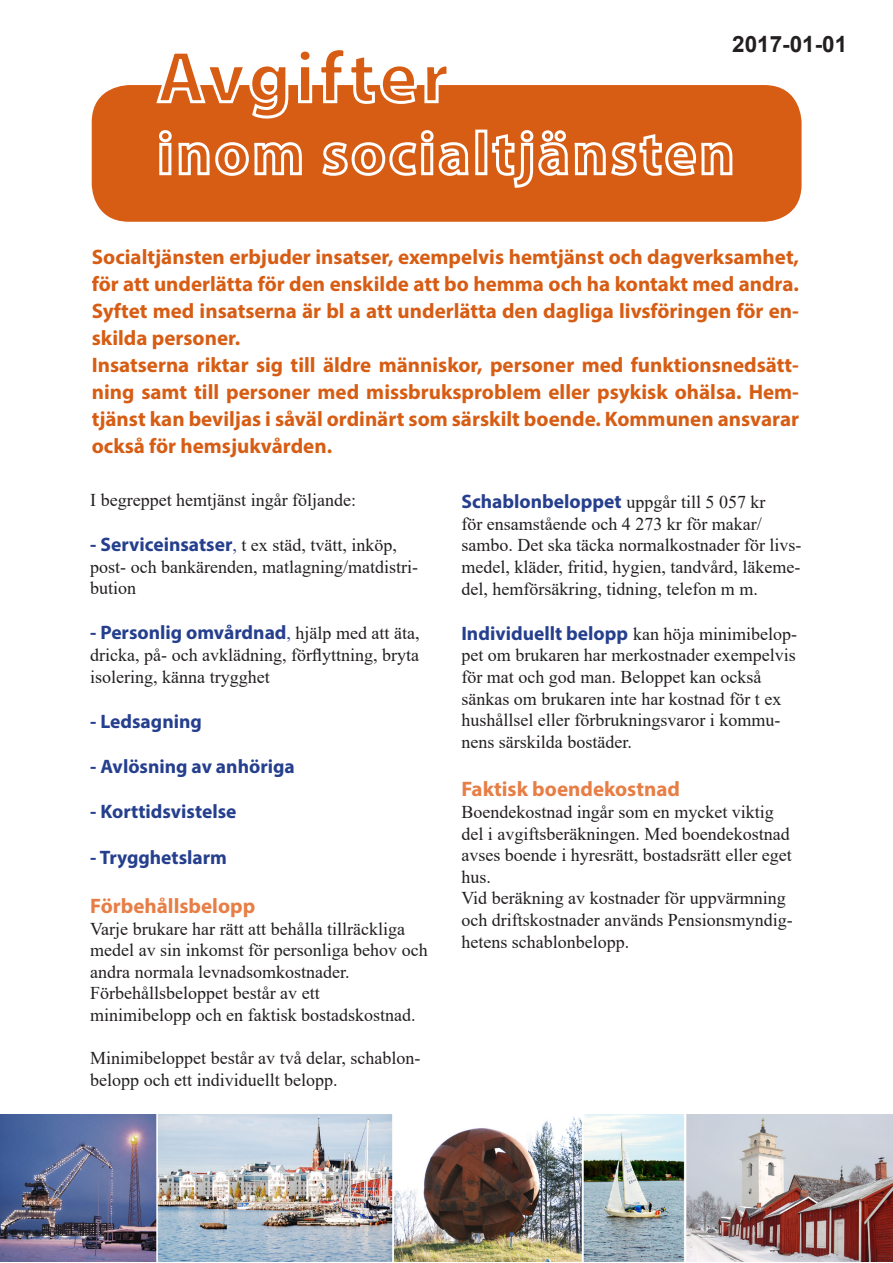
<style>
.page{position:relative;width:893px;height:1263px;background:#fff}
.page>*{position:absolute;margin:0;border:0;box-sizing:border-box;transform-origin:0 0}
.t1{font:700 73.5px "Myriad Pro";letter-spacing:.05em;color:#d75d14}
.t2{font:700 22.5px "Arial";color:#231f20}
.t3{font:700 21px/27px "Myriad Pro";color:#d75d14;text-align:justify}
.t4{font:700 21px "Myriad Pro";color:#e77e46}
.t5{font:700 19.5px "Myriad Pro";color:#253f8e}
.t6{font:18px/21.6px "Times New Roman";color:#231f20}
.s1{font-family:"Myriad Pro";font-weight:700;font-size:19.5px;color:#253f8e}
.s2{color:#253f8e}
.s3{font-family:"Times New Roman";font-weight:400;font-size:18px}
.s4{font-family:"Times New Roman";font-weight:400;font-size:18px;color:#231f20}
</style>
<div class="page">
<div style="left:92px;top:85px;width:709px;height:137px;background:#d75d14;border-radius:37px"></div>
<svg style="left:154px;top:85px;width:136px;height:34px"></svg>
<svg style="left:296px;top:85px;width:155px;height:19px"></svg>
<svg style="left:159px;top:130px;width:143px;height:46px"></svg>
<svg style="left:322px;top:130px;width:147px;height:46px"></svg>
<div style="left:475px;top:130px;width:12px;height:45px;border:3px solid #fff"></div>
<svg style="left:492px;top:130px;width:241px;height:58px"></svg>
<img style="left:0;top:1114px;width:893px;height:147px">
<p class="t1" style="left:157px;top:29px;width:294px">Avgifter</p>
<p class="t2" style="left:732px;top:29px;width:117px">2017-01-01</p>
<p class="t3" style="left:92px;top:243px;width:709px">Socialtjänsten erbjuder insatser, exempelvis hemtjänst och dagverksamhet, för att underlätta för den enskilde att bo hemma och ha kontakt med andra.<br>Syftet med insatserna är bl a att underlätta den dagliga livsföringen för en&shy;skilda personer.</p>
<p class="t3" style="left:92px;top:351px;width:709px">Insatserna riktar sig till äldre människor, personer med funktionsnedsätt&shy;ning samt till personer med missbruksproblem eller psykisk ohälsa. Hem&shy;tjänst kan beviljas i såväl ordinärt som särskilt boende. Kommunen ansvarar också för hemsjukvården.</p>
<p class="t6" style="left:90px;top:489px;width:267px">I begreppet hemtjänst ingår följande:</p>
<p class="t6" style="left:90px;top:534px;width:329px"><span class="s1">- Serviceinsatser</span><span class="s2">,</span> t ex städ, tvätt, inköp, post- och bankärenden, matlagning/matdistri&shy;bution</p>
<p class="t5" style="left:90px;top:620px;width:331px">- Personlig omvårdnad<span class="s3">,</span> <span class="s4">hjälp med att äta,</span></p>
<p class="t6" style="left:90px;top:643px;width:330px">dricka, på- och avklädning, förflyttning, bryta isolering, känna trygghet</p>
<p class="t5" style="left:90px;top:708px;width:113px">- Ledsagning</p>
<p class="t5" style="left:90px;top:753px;width:206px">- Avlösning av anhöriga</p>
<p class="t5" style="left:90px;top:798px;width:148px">- Korttidsvistelse</p>
<p class="t5" style="left:90px;top:845px;width:138px">- Trygghetslarm</p>
<p class="t4" style="left:90px;top:892px;width:167px">Förbehållsbelopp</p>
<p class="t6" style="left:90px;top:917px;width:339px">Varje brukare har rätt att behålla tillräckliga medel av sin inkomst för personliga behov och andra normala levnadsomkostnader.</p>
<p class="t6" style="left:90px;top:982px;width:231px">Förbehållsbeloppet består av ett</p>
<p class="t6" style="left:90px;top:1003px;width:327px">minimibelopp och en faktisk bostadskostnad.</p>
<p class="t6" style="left:90px;top:1047px;width:332px">Minimibeloppet består av två delar, schablon&shy;belopp och ett individuellt belopp.</p>
<p class="t5" style="left:461px;top:489px;width:306px">Schablonbeloppet <span class="s4">uppgår till 5 057 kr</span></p>
<p class="t6" style="left:461px;top:512px;width:342px">för ensamstående och 4 273 kr för makar/ sambo. Det ska täcka normalkostnader för livs&shy;medel, kläder, fritid, hygien, tandvård, läkeme&shy;del, hemförsäkring, tidning, telefon m m.</p>
<p class="t6" style="left:461px;top:622px;width:337px"><span class="s1">Individuellt belopp</span> kan höja minimibelop&shy;pet om brukaren har merkostnader exempelvis för mat och god man. Beloppet kan också sänkas om brukaren inte har kostnad för t ex hushållsel eller förbrukningsvaror i kommu&shy;nens särskilda bostäder.</p>
<p class="t4" style="left:461px;top:775px;width:220px">Faktisk boendekostnad</p>
<p class="t6" style="left:461px;top:800px;width:332px">Boendekostnad ingår som en mycket viktig del i avgiftsberäkningen. Med boendekostnad avses boende i hyresrätt, bostadsrätt eller eget hus.</p>
<p class="t6" style="left:461px;top:887px;width:333px">Vid beräkning av kostnader för uppvärmning och driftskostnader används Pensionsmyndig&shy;hetens schablonbelopp.</p>
</div>
